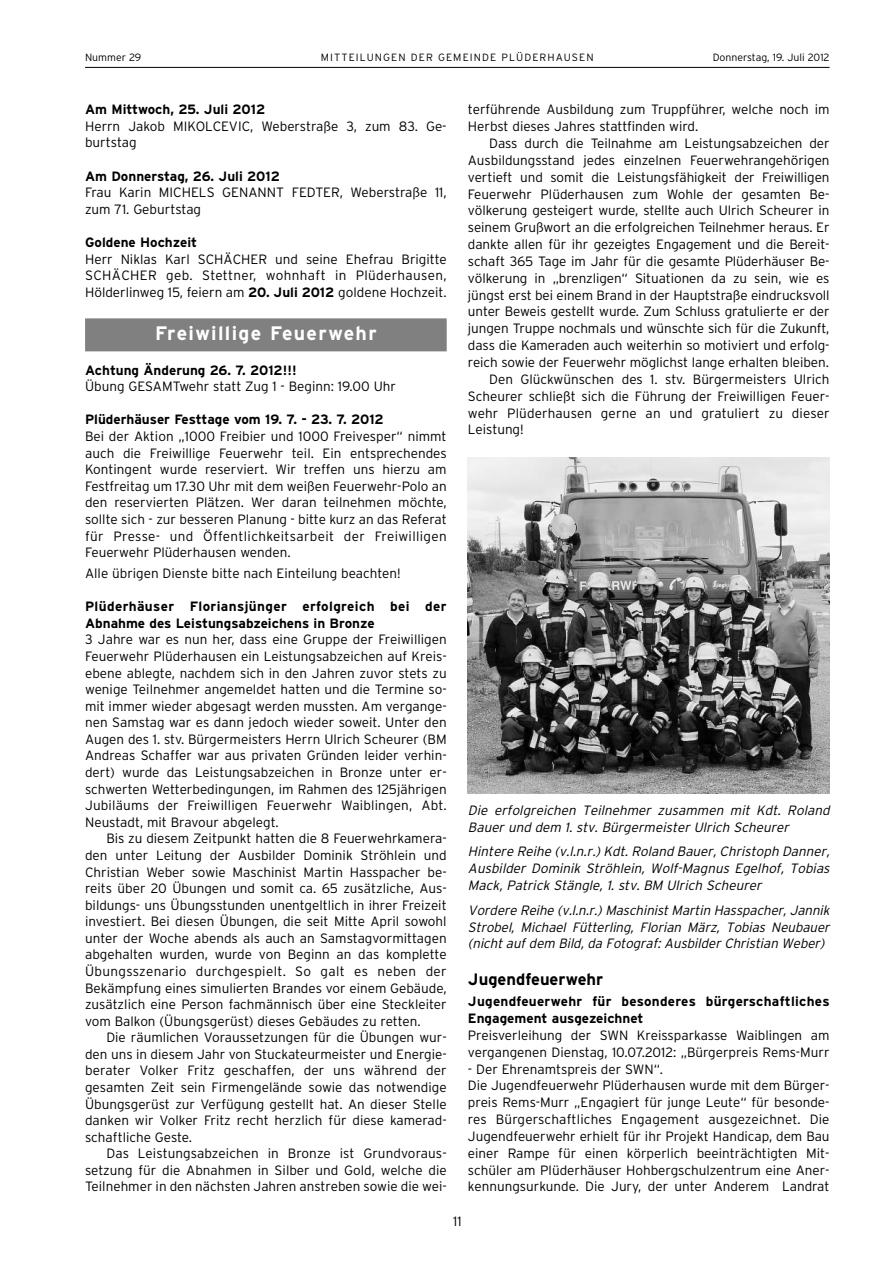
<style>
.page{position:relative;width:893px;height:1263px;background:#fff}
.page>*{position:absolute;margin:0;border:0;box-sizing:border-box;transform-origin:0 0}
.t1{font:700 19.5px "Interstate";letter-spacing:.07em;color:#fff}
.t2{font:700 16.5px "Interstate";color:#000}
.t3{font:300 13.5px/16.6px "Interstate";color:#000;text-align:justify}
.t4{font:italic 300 13.5px/16.8px "Interstate";color:#000;text-align:justify}
.t5{font:700 13.5px "Interstate";color:#000}
.t6{font:700 13.5px/16.6px "Interstate";letter-spacing:.025em;color:#000}
.t7{font:700 13.5px/16.8px "Interstate";letter-spacing:.02em;color:#000}
.t8{font:300 10.5px "Interstate";letter-spacing:.105em;color:#000}
.t9{font:300 10.5px "Interstate";color:#000}
.s1{font-weight:700}
</style>
<div class="page">
<hr style="left:85px;top:67px;width:744px;height:1px;background:#000">
<div style="left:85px;top:318px;width:361px;height:33px;background:#808080"></div>
<img style="left:468px;top:458px;width:361px;height:336px">
<p class="t9" style="left:85px;top:53px;width:58px">Nummer 29</p>
<p class="t8" style="left:321px;top:53px;width:274px">MITTEILUNGEN DER GEMEINDE PLÜDERHAUSEN</p>
<p class="t9" style="left:712px;top:53px;width:118px">Donnerstag, 19. Juli 2012</p>
<p class="t5" style="left:85px;top:105px;width:182px">Am Mittwoch, 25. Juli 2012</p>
<p class="t3" style="left:85px;top:119px;width:363px">Herrn Jakob MIKOLCEVIC, Weberstraße 3, zum 83. Ge&shy;burtstag</p>
<p class="t5" style="left:85px;top:171px;width:196px">Am Donnerstag, 26. Juli 2012</p>
<p class="t3" style="left:85px;top:185px;width:363px">Frau Karin MICHELS GENANNT FEDTER, Weberstraße 11, zum 71. Geburtstag</p>
<p class="t5" style="left:85px;top:237px;width:114px">Goldene Hochzeit</p>
<p class="t3" style="left:85px;top:252px;width:363px">Herr Niklas Karl SCHÄCHER und seine Ehefrau Brigitte SCHÄCHER geb. Stettner, wohnhaft in Plüderhausen, Hölderlinweg 15, feiern am <span class="s1">20. Juli 2012</span> goldene Hochzeit.</p>
<h1 class="t1" style="left:155px;top:326px;width:223px">Freiwillige Feuerwehr</h1>
<p class="t5" style="left:85px;top:365px;width:213px">Achtung Änderung 26. 7. 2012!!!</p>
<p class="t3" style="left:85px;top:380px;width:312px">Übung GESAMTwehr statt Zug 1 - Beginn: 19.00 Uhr</p>
<p class="t5" style="left:85px;top:415px;width:300px">Plüderhäuser Festtage vom 19. 7. - 23. 7. 2012</p>
<p class="t3" style="left:85px;top:429px;width:363px">Bei der Aktion „1000 Freibier und 1000 Freivesper“ nimmt auch die Freiwillige Feuerwehr teil. Ein entsprechendes Kontingent wurde reserviert. Wir treffen uns hierzu am Festfreitag um 17.30 Uhr mit dem weißen Feuerwehr-Polo an den reservierten Plätzen. Wer daran teilnehmen möchte, sollte sich - zur besseren Planung - bitte kurz an das Referat für Presse- und Öffentlichkeitsarbeit der Freiwilligen Feuerwehr Plüderhausen wenden.</p>
<p class="t3" style="left:85px;top:566px;width:317px">Alle übrigen Dienste bitte nach Einteilung beachten!</p>
<p class="t6" style="left:85px;top:599px;width:363px">Plüderhäuser Floriansjünger erfolgreich bei der<br>Abnahme des Leistungsabzeichens in Bronze</p>
<p class="t3" style="left:85px;top:633px;width:363px">3 Jahre war es nun her, dass eine Gruppe der Freiwilligen Feuerwehr Plüderhausen ein Leistungsabzeichen auf Kreis&shy;ebene ablegte, nachdem sich in den Jahren zuvor stets zu wenige Teilnehmer angemeldet hatten und die Termine so&shy;mit immer wieder abgesagt werden mussten. Am vergange&shy;nen Samstag war es dann jedoch wieder soweit. Unter den Augen des 1. stv. Bürgermeisters Herrn Ulrich Scheurer (BM Andreas Schaffer war aus privaten Gründen leider verhin&shy;dert) wurde das Leistungsabzeichen in Bronze unter er&shy;schwerten Wetterbedingungen, im Rahmen des 125jährigen Jubiläums der Freiwilligen Feuerwehr Waiblingen, Abt.<br>Neustadt, mit Bravour abgelegt.</p>
<p class="t3" style="left:85px;top:832px;width:363px;text-indent:21px">Bis zu diesem Zeitpunkt hatten die 8 Feuerwehrkamera&shy;den unter Leitung der Ausbilder Dominik Ströhlein und Christian Weber sowie Maschinist Martin Hasspacher be&shy;reits über 20 Übungen und somit ca. 65 zusätzliche, Aus&shy;bildungs- uns Übungsstunden unentgeltlich in ihrer Freizeit investiert. Bei diesen Übungen, die seit Mitte April sowohl unter der Woche abends als auch an Samstagvormittagen abgehalten wurden, wurde von Beginn an das komplette Übungsszenario durchgespielt. So galt es neben der Bekämpfung eines simulierten Brandes vor einem Gebäude, zusätzlich eine Person fachmännisch über eine Steckleiter vom Balkon (Übungsgerüst) dieses Gebäudes zu retten.</p>
<p class="t3" style="left:85px;top:1031px;width:363px;text-indent:21px">Die räumlichen Voraussetzungen für die Übungen wur&shy;den uns in diesem Jahr von Stuckateurmeister und Energie&shy;berater Volker Fritz geschaffen, der uns während der gesamten Zeit sein Firmengelände sowie das notwendige Übungsgerüst zur Verfügung gestellt hat. An dieser Stelle danken wir Volker Fritz recht herzlich für diese kamerad&shy;schaftliche Geste.</p>
<p class="t3" style="left:85px;top:1147px;width:363px;text-indent:21px">Das Leistungsabzeichen in Bronze ist Grundvoraus&shy;setzung für die Abnahmen in Silber und Gold, welche die Teilnehmer in den nächsten Jahren anstreben sowie die wei-</p>
<p class="t3" style="left:468px;top:102px;width:363px">terführende Ausbildung zum Truppführer, welche noch im<br>Herbst dieses Jahres stattfinden wird.</p>
<p class="t3" style="left:489px;top:136px;width:342px">Dass durch die Teilnahme am Leistungsabzeichen der</p>
<p class="t3" style="left:468px;top:153px;width:363px">Ausbildungsstand jedes einzelnen Feuerwehrangehörigen</p>
<p class="t3" style="left:468px;top:170px;width:363px">vertieft und somit die Leistungsfähigkeit der Freiwilligen</p>
<p class="t3" style="left:468px;top:187px;width:363px">Feuerwehr Plüderhausen zum Wohle der gesamten Be-</p>
<p class="t3" style="left:468px;top:204px;width:363px">völkerung gesteigert wurde, stellte auch Ulrich Scheurer in</p>
<p class="t3" style="left:468px;top:220px;width:363px">seinem Grußwort an die erfolgreichen Teilnehmer heraus. Er</p>
<p class="t3" style="left:468px;top:237px;width:363px">dankte allen für ihr gezeigtes Engagement und die Bereit-</p>
<p class="t3" style="left:468px;top:254px;width:363px">schaft 365 Tage im Jahr für die gesamte Plüderhäuser Be-</p>
<p class="t3" style="left:468px;top:271px;width:363px">völkerung in „brenzligen“ Situationen da zu sein, wie es</p>
<p class="t3" style="left:468px;top:288px;width:363px">jüngst erst bei einem Brand in der Hauptstraße eindrucksvoll</p>
<p class="t3" style="left:468px;top:305px;width:363px">unter Beweis gestellt wurde. Zum Schluss gratulierte er der</p>
<p class="t3" style="left:468px;top:322px;width:363px">jungen Truppe nochmals und wünschte sich für die Zukunft,</p>
<p class="t3" style="left:468px;top:338px;width:363px">dass die Kameraden auch weiterhin so motiviert und erfolg-</p>
<p class="t3" style="left:468px;top:355px;width:362px">reich sowie der Feuerwehr möglichst lange erhalten bleiben.</p>
<p class="t3" style="left:489px;top:372px;width:342px">Den Glückwünschen des 1. stv. Bürgermeisters Ulrich</p>
<p class="t3" style="left:468px;top:389px;width:363px">Scheurer schließt sich die Führung der Freiwilligen Feuer-</p>
<p class="t3" style="left:468px;top:406px;width:363px">wehr Plüderhausen gerne an und gratuliert zu dieser</p>
<p class="t3" style="left:468px;top:423px;width:57px">Leistung!</p>
<p class="t4" style="left:468px;top:803px;width:366px">Die erfolgreichen Teilnehmer zusammen mit Kdt. Roland<br>Bauer und dem 1. stv. Bürgermeister Ulrich Scheurer</p>
<p class="t4" style="left:468px;top:845px;width:366px">Hintere Reihe (v.l.n.r.)Kdt.Roland Bauer,Christoph Danner, Ausbilder Dominik Ströhlein, Wolf-Magnus Egelhof, Tobias Mack, Patrick Stängle, 1. stv. BM Ulrich Scheurer</p>
<p class="t4" style="left:468px;top:903px;width:366px">Vordere Reihe (v.l.n.r.)MaschinistMartin Hasspacher,Jannik Strobel, Michael Fütterling, Florian März, Tobias Neubauer (nicht auf dem Bild, da Fotograf: Ausbilder Christian Weber)</p>
<p class="t2" style="left:468px;top:973px;width:137px">Jugendfeuerwehr</p>
<p class="t7" style="left:468px;top:994px;width:363px">Jugendfeuerwehr für besonderes bürgerschaftliches<br>Engagement ausgezeichnet</p>
<p class="t3" style="left:468px;top:1028px;width:363px">Preisverleihung der SWN Kreissparkasse Waiblingen am vergangenen Dienstag, 10.07.2012: „Bürgerpreis Rems-Murr</p>
<p class="t3" style="left:468px;top:1062px;width:363px;text-align:left">- Der Ehrenamtspreis der SWN“.<br>Die Jugendfeuerwehr Plüderhausen wurde mit dem Bürger&shy;preis Rems-Murr „Engagiert für junge Leute“ für besonde&shy;res Bürgerschaftliches Engagement ausgezeichnet. Die Jugendfeuerwehr erhielt für ihr Projekt Handicap, dem Bau einer Rampe für einen körperlich beeinträchtigten Mit&shy;schüler am Plüderhäuser Hohbergschulzentrum eine Aner&shy;kennungsurkunde. Die Jury, der unter Anderem Landrat</p>
<p class="t3" style="left:453px;top:1214px;width:10px">11</p>
</div>
